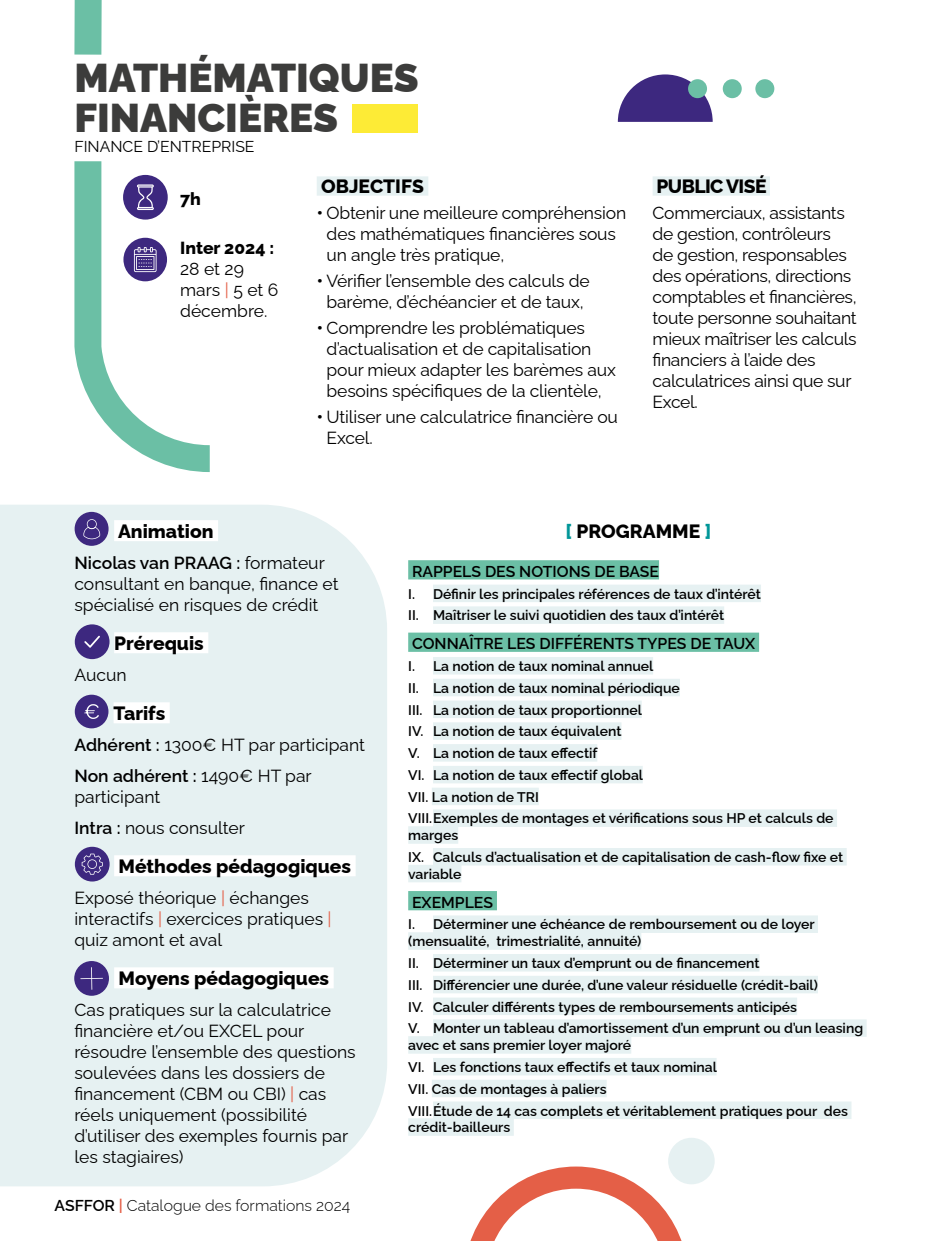
<style>
.page{position:relative;width:943px;height:1241px;background:#fff}
.page>*{position:absolute;margin:0;border:0;box-sizing:border-box;transform-origin:0 0}
._4_-_Titre_formation{font:900 40.25px/40.2px "Raleway";color:#3c3c3b}
.titre_colonne{font:800 19.25px "Raleway";color:#000}
.En_bref_-_titre{font:800 19.25px "Raleway";letter-spacing:-.015em;color:#000}
.Titre_programme{font:800 19.25px "Raleway";color:#000}
.Texte_standard{font:17.5px/21px "Raleway";letter-spacing:-.01em;color:#000}
.Texte_standard-2{font:800 17.5px "Raleway";color:#000}
.Programme__4-1{font:600 15.75px "Raleway";color:#000}
.t1{font:300 15.75px "Raleway";color:#000}
.Sous-titre_métier{font:15.75px "Raleway";color:#000}
.t2{font:600 14px/16.8px "Raleway";color:#000}
.s1{font-weight:800}
.s2{color:#e45f47}
.s3{font-weight:700}
.s4{font-weight:600}
.s5{font-weight:600;color:#e45f47}
.s6{color:#009698}
</style>
<div class="page">
<div style="left:352px;top:104px;width:66px;height:28px;background:#fdeb36"></div>
<div style="left:74px;top:0;width:28px;height:55px;background:#6bbfa5"></div>
<div style="left:0;top:505px;width:387px;height:681px;background:#e6f1f2"></div>
<svg style="left:74px;top:161px;width:136px;height:311px"></svg>
<div style="left:317px;top:176px;width:111px;height:20px;background:#e6f1f2"></div>
<div style="left:652px;top:176px;width:118px;height:20px;background:#e6f1f2"></div>
<div style="left:114px;top:520px;width:104px;height:21px;background:#fff"></div>
<div style="left:114px;top:632px;width:94px;height:21px;background:#fff"></div>
<div style="left:114px;top:702px;width:56px;height:21px;background:#fff"></div>
<div style="left:114px;top:855px;width:241px;height:21px;background:#fff"></div>
<div style="left:114px;top:967px;width:220px;height:21px;background:#fff"></div>
<div style="left:75px;top:512px;width:34px;height:33px;background:#3d287f;border-radius:50%"></div>
<svg style="left:83px;top:519px;width:17px;height:20px"></svg>
<div style="left:75px;top:624px;width:34px;height:35px;background:#3d287f;border-radius:50%"></div>
<svg style="left:84px;top:635px;width:16px;height:12px"></svg>
<div style="left:75px;top:694px;width:33px;height:34px;background:#3d287f;border-radius:50%"></div>
<svg style="left:84px;top:704px;width:15px;height:14px"></svg>
<div style="left:75px;top:846px;width:35px;height:35px;background:#3d287f;border-radius:50%"></div>
<svg style="left:82px;top:853px;width:21px;height:21px"></svg>
<div style="left:74px;top:960px;width:35px;height:35px;background:#3d287f;border-radius:50%"></div>
<svg style="left:80px;top:967px;width:23px;height:22px"></svg>
<svg style="left:471px;top:1166px;width:215px;height:74px"></svg>
<div style="left:668px;top:1137px;width:46px;height:47px;background:#e6f1f2;border-radius:50%"></div>
<div style="left:408px;top:560px;width:251px;height:19px;background:#6bbfa5"></div>
<div style="left:433px;top:584px;width:328px;height:18px;background:#e6f1f2"></div>
<div style="left:433px;top:606px;width:291px;height:17px;background:#e6f1f2"></div>
<div style="left:408px;top:632px;width:351px;height:19px;background:#6bbfa5"></div>
<div style="left:433px;top:657px;width:220px;height:17px;background:#e6f1f2"></div>
<div style="left:433px;top:678px;width:247px;height:18px;background:#e6f1f2"></div>
<div style="left:433px;top:700px;width:208px;height:18px;background:#e6f1f2"></div>
<div style="left:433px;top:722px;width:188px;height:17px;background:#e6f1f2"></div>
<div style="left:433px;top:744px;width:164px;height:17px;background:#e6f1f2"></div>
<div style="left:433px;top:765px;width:209px;height:18px;background:#e6f1f2"></div>
<div style="left:432px;top:787px;width:107px;height:18px;background:#e6f1f2"></div>
<div style="left:433px;top:809px;width:404px;height:17px;background:#e6f1f2"></div>
<div style="left:408px;top:826px;width:50px;height:17px;background:#e6f1f2"></div>
<div style="left:433px;top:847px;width:413px;height:18px;background:#e6f1f2"></div>
<div style="left:408px;top:864px;width:53px;height:18px;background:#e6f1f2"></div>
<div style="left:408px;top:890px;width:89px;height:20px;background:#6bbfa5"></div>
<div style="left:433px;top:915px;width:385px;height:17px;background:#e6f1f2"></div>
<div style="left:408px;top:932px;width:233px;height:17px;background:#e6f1f2"></div>
<div style="left:433px;top:953px;width:326px;height:18px;background:#e6f1f2"></div>
<div style="left:433px;top:975px;width:385px;height:18px;background:#e6f1f2"></div>
<div style="left:433px;top:997px;width:364px;height:17px;background:#e6f1f2"></div>
<div style="left:433px;top:1019px;width:433px;height:17px;background:#e6f1f2"></div>
<div style="left:408px;top:1035px;width:223px;height:18px;background:#e6f1f2"></div>
<div style="left:433px;top:1057px;width:283px;height:18px;background:#e6f1f2"></div>
<div style="left:432px;top:1079px;width:174px;height:17px;background:#e6f1f2"></div>
<div style="left:433px;top:1101px;width:418px;height:17px;background:#e6f1f2"></div>
<div style="left:408px;top:1118px;width:106px;height:17px;background:#e6f1f2"></div>
<svg style="left:618px;top:74px;width:94px;height:48px"></svg>
<div style="left:688px;top:79px;width:19px;height:19px;background:#6bbfa5;border-radius:50%"></div>
<div style="left:722px;top:79px;width:19px;height:19px;background:#6bbfa5;border-radius:50%"></div>
<div style="left:755px;top:79px;width:19px;height:19px;background:#6bbfa5;border-radius:50%"></div>
<p class="_4_-_Titre_formation" style="left:74px;top:53px;width:345px">MATHÉMATIQUES<br>FINANCIÈRES</p>
<p class="Sous-titre_métier" style="left:74px;top:134px;width:181px">FINANCE D’ENTREPRISE</p>
<p class="Texte_standard-2" style="left:180px;top:185px;width:22px">7h</p>
<p class="Texte_standard" style="left:180px;top:235px;width:100px"><span class="s1">Inter 2024 :<br></span>28 et 29 mars <span class="s2">|</span> 5 et 6 décembre.</p>
<p class="En_bref_-_titre" style="left:321px;top:171px;width:104px">OBJECTIFS</p>
<p class="Texte_standard" style="left:326px;top:200px;width:301px;text-indent:-10px"><span class="s3">•</span> Obtenir une meilleure compréhension des mathématiques financières sous un angle très pratique,</p>
<p class="Texte_standard" style="left:317px;top:268px;width:274px;text-align:center"><span class="s3">•</span> Vérifier l’ensemble des calculs de barème, d’échéancier et de taux,</p>
<p class="Texte_standard" style="left:326px;top:315px;width:291px;text-indent:-10px"><span class="s3">•</span> Comprendre les problématiques d’actualisation et de capitalisation pour mieux adapter les barèmes aux besoins spécifiques de la clientèle,</p>
<p class="Texte_standard" style="left:326px;top:404px;width:293px;text-indent:-10px"><span class="s3">•</span> Utiliser une calculatrice financière ou<br>Excel.</p>
<p class="En_bref_-_titre" style="left:656px;top:171px;width:111px">PUBLIC VISÉ</p>
<p class="Texte_standard" style="left:652px;top:200px;width:205px">Commerciaux, assistants de gestion, contrôleurs<br>de gestion, responsables des opérations, directions comptables et financières, toute personne souhaitant mieux maîtriser les calculs financiers à l’aide des calculatrices ainsi que sur<br>Excel.</p>
<p class="titre_colonne" style="left:118px;top:515px;width:97px">Animation</p>
<p class="Texte_standard" style="left:74px;top:550px;width:265px"><span class="s4">Nicolas van PRAAG :</span> formateur consultant en banque, finance et spécialisé en risques de crédit</p>
<p class="titre_colonne" style="left:114px;top:627px;width:91px">Prérequis</p>
<p class="Texte_standard" style="left:74px;top:662px;width:54px">Aucun</p>
<p class="titre_colonne" style="left:114px;top:697px;width:53px">Tarifs</p>
<p class="Texte_standard" style="left:74px;top:732px;width:292px"><span class="s4">Adhérent :</span> 1300€ HT par participant</p>
<p class="Texte_standard" style="left:74px;top:763px;width:239px"><span class="s4">Non adhérent :</span> 1490€ HT par participant</p>
<p class="Texte_standard" style="left:74px;top:814px;width:172px"><span class="s4">Intra :</span> nous consulter</p>
<p class="titre_colonne" style="left:119px;top:850px;width:234px">Méthodes pédagogiques</p>
<p class="Texte_standard" style="left:74px;top:884px;width:259px">Exposé théorique <span class="s2">|</span> échanges interactifs <span class="s2">|</span> exercices pratiques <span class="s2">| </span>quiz amont et aval</p>
<p class="titre_colonne" style="left:119px;top:962px;width:212px">Moyens pédagogiques</p>
<p class="Texte_standard" style="left:74px;top:997px;width:283px">Cas pratiques sur la calculatrice financière et/ou EXCEL pour résoudre l’ensemble des questions soulevées dans les dossiers de financement (CBM ou CBI) <span class="s2">|</span> cas réels uniquement (possibilité d’utiliser des exemples fournis par les stagiaires)</p>
<p class="t1" style="left:55px;top:1192px;width:297px"><span class="s4">ASFFOR</span> <span class="s5">|</span> Catalogue des formations 2024</p>
<p class="Titre_programme" style="left:565px;top:516px;width:148px"><span class="s6">[</span> PROGRAMME <span class="s6">]</span></p>
<p class="Programme__4-1" style="left:412px;top:558px;width:248px">RAPPELS DES NOTIONS DE BASE</p>
<p class="t2" style="left:408px;top:583px;width:354px">I. Définir les principales références de taux d’intérêt</p>
<p class="t2" style="left:408px;top:605px;width:317px">II. Maîtriser le suivi quotidien des taux d’intérêt</p>
<p class="Programme__4-1" style="left:412px;top:631px;width:345px">CONNAÎTRE LES DIFFÉRENTS TYPES DE TAUX</p>
<p class="t2" style="left:408px;top:656px;width:247px">I. La notion de taux nominal annuel</p>
<p class="t2" style="left:408px;top:677px;width:273px">II. La notion de taux nominal périodique</p>
<p class="t2" style="left:408px;top:699px;width:235px">III. La notion de taux proportionnel</p>
<p class="t2" style="left:408px;top:721px;width:215px">IV. La notion de taux équivalent</p>
<p class="t2" style="left:408px;top:743px;width:191px">V. La notion de taux effectif</p>
<p class="t2" style="left:408px;top:764px;width:236px">VI. La notion de taux effectif global</p>
<p class="t2" style="left:408px;top:786px;width:132px">VII. La notion de TRI</p>
<p class="t2" style="left:408px;top:808px;width:427px">VIII.Exemples de montages et vérifications sous HP et calculs de marges</p>
<p class="t2" style="left:408px;top:847px;width:436px">IX. Calculs d’actualisation et de capitalisation de cash-flow fixe et variable</p>
<p class="Programme__4-1" style="left:412px;top:889px;width:82px">EXEMPLES</p>
<p class="t2" style="left:408px;top:914px;width:408px">I. Déterminer une échéance de remboursement ou de loyer (mensualité, trimestrialité, annuité)</p>
<p class="t2" style="left:408px;top:952px;width:353px">II. Déterminer un taux d’emprunt ou de financement</p>
<p class="t2" style="left:408px;top:974px;width:411px">III. Différencier une durée, d’une valeur résiduelle (crédit-bail)</p>
<p class="t2" style="left:408px;top:996px;width:390px">IV. Calculer différents types de remboursements anticipés</p>
<p class="t2" style="left:408px;top:1018px;width:456px">V. Monter un tableau d’amortissement d’un emprunt ou d’un leasing avec et sans premier loyer majoré</p>
<p class="t2" style="left:408px;top:1056px;width:310px">VI. Les fonctions taux effectifs et taux nominal</p>
<p class="t2" style="left:408px;top:1078px;width:200px">VII. Cas de montages à paliers</p>
<p class="t2" style="left:408px;top:1100px;width:441px">VIII.Étude de 14 cas complets et véritablement pratiques pour des crédit-bailleurs</p>
</div>
